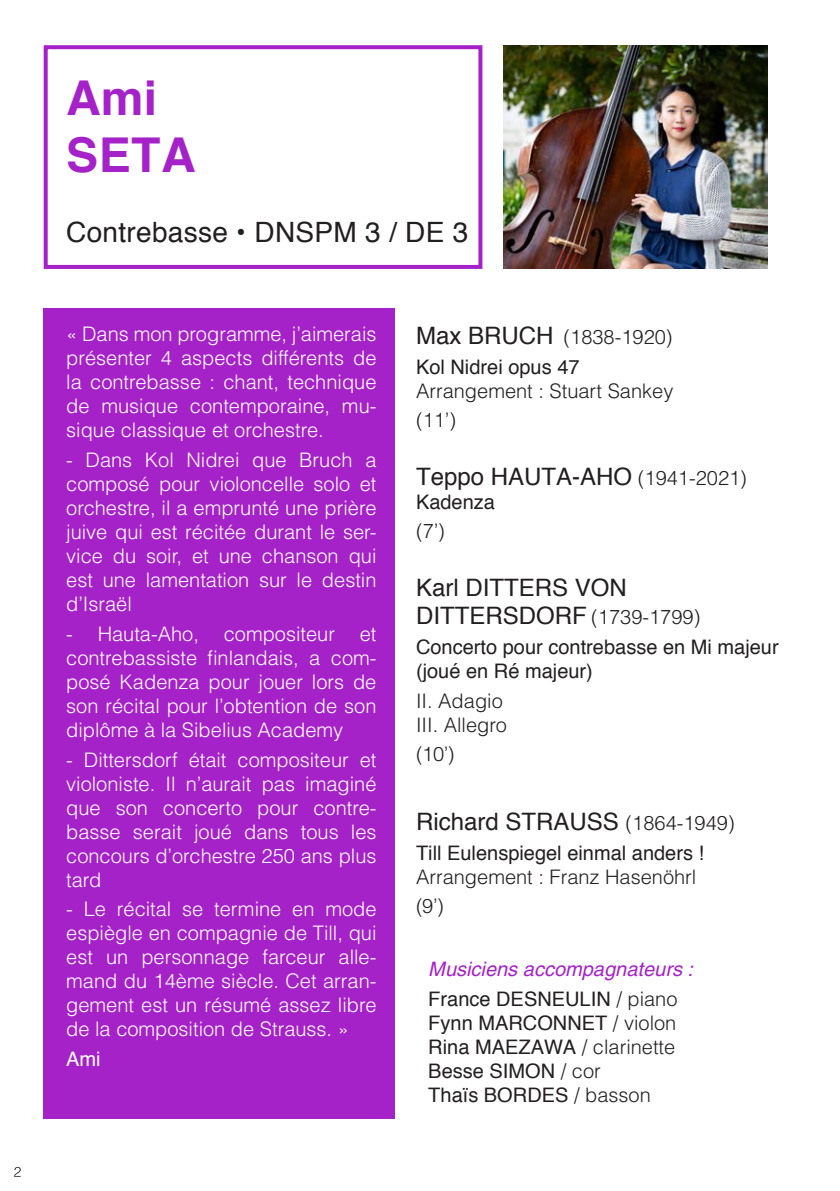
<style>
.page{position:relative;width:840px;height:1191px;background:#fff}
.page>*{position:absolute;margin:0;border:0;box-sizing:border-box;transform-origin:0 0}
.t1{font:700 48px "Helvetica";letter-spacing:.01em;color:#a522c9}
.t2{font:28px "Helvetica";letter-spacing:.01em;color:#231f20}
.t3{font:24px/28.8px "Helvetica";color:#231f20}
.t4{font:300 20px/24px "Helvetica";color:#fff;text-align:justify}
.t5{font:20px/24px "Helvetica";color:#231f20}
.t6{font:300 20px "Helvetica";color:#231f20}
.t7{font:italic 20px "Helvetica";color:#a522c9}
.t8{font:20px "Helvetica";color:#fff}
.s1{font-weight:400;font-size:24px}
.s2{font-weight:300;font-size:20px}
.s3{font-weight:300}
</style>
<div class="page">
<div style="left:44px;top:308px;width:351px;height:811px;background:#a522c9"></div>
<img style="left:503px;top:45px;width:264px;height:224px">
<svg style="left:14px;top:1167px;width:7px;height:9px"></svg>
<div style="left:44px;top:45px;width:438px;height:224px;border:4px solid #a522c9"></div>
<p class="t1" style="left:66px;top:67px;width:92px">Ami</p>
<p class="t1" style="left:66px;top:125px;width:131px">SETA</p>
<p class="t2" style="left:66px;top:214px;width:403px">Contrebasse • DNSPM 3 / DE 3</p>
<p class="t4" style="left:66px;top:322px;width:311px">« Dans mon programme, j’aimerais présenter 4 aspects différents de la contrebasse : chant, technique de musique contemporaine, mu&shy;sique classique et orchestre.</p>
<p class="t4" style="left:66px;top:447px;width:311px">- Dans Kol Nidrei que Bruch a composé pour violoncelle solo et orchestre, il a emprunté une prière juive qui est récitée durant le ser&shy;vice du soir, et une chanson qui est une lamentation sur le destin d’Israël</p>
<p class="t4" style="left:66px;top:621px;width:311px">- Hauta-Aho, compositeur et contrebassiste finlandais, a com&shy;posé Kadenza pour jouer lors de son récital pour l’obtention de son diplôme à la Sibelius Academy</p>
<p class="t4" style="left:66px;top:747px;width:311px">- Dittersdorf était compositeur et violoniste. Il n’aurait pas imaginé que son concerto pour contre&shy;basse serait joué dans tous les concours d’orchestre 250 ans plus tard</p>
<p class="t4" style="left:66px;top:896px;width:311px">- Le récital se termine en mode espiègle en compagnie de Till, qui est un personnage farceur alle&shy;mand du 14ème siècle. Cet arran&shy;gement est un résumé assez libre de la composition de Strauss. »</p>
<p class="t8" style="left:66px;top:1046px;width:36px">Ami</p>
<p class="t6" style="left:416px;top:324px;width:258px"><span class="s1">Max BRUCH</span> (1838-1920)</p>
<p class="t5" style="left:416px;top:354px;width:165px">Kol Nidrei opus 47</p>
<p class="t6" style="left:416px;top:378px;width:259px">Arrangement : Stuart Sankey</p>
<p class="t6" style="left:416px;top:408px;width:41px">(11’)</p>
<p class="t3" style="left:416px;top:462px;width:332px">Teppo HAUTA-AHO <span class="s2">(1941-2021)</span></p>
<p class="t5" style="left:416px;top:489px;width:80px">Kadenza</p>
<p class="t6" style="left:416px;top:518px;width:30px">(7’)</p>
<p class="t3" style="left:416px;top:572px;width:286px">Karl DITTERS VON<br>DITTERSDORF <span class="s2">(1739-1799)</span></p>
<p class="t5" style="left:416px;top:634px;width:364px">Concerto pour contrebasse en Mi majeur (joué en Ré majeur)</p>
<p class="t6" style="left:416px;top:688px;width:88px">II. Adagio</p>
<p class="t6" style="left:416px;top:712px;width:92px">III. Allegro</p>
<p class="t6" style="left:416px;top:742px;width:40px">(10’)</p>
<p class="t3" style="left:416px;top:807px;width:320px">Richard STRAUSS <span class="s2">(1864-1949)</span></p>
<p class="t5" style="left:416px;top:840px;width:289px">Till Eulenspiegel einmal anders !</p>
<p class="t6" style="left:416px;top:864px;width:282px">Arrangement : Franz Hasenöhrl</p>
<p class="t6" style="left:416px;top:893px;width:29px">(9’)</p>
<p class="t7" style="left:428px;top:957px;width:266px">Musiciens accompagnateurs :</p>
<p class="t5" style="left:428px;top:986px;width:250px">France DESNEULIN <span class="s3">/ piano</span></p>
<p class="t5" style="left:428px;top:1010px;width:249px">Fynn MARCONNET <span class="s3">/ violon</span></p>
<p class="t5" style="left:428px;top:1034px;width:248px">Rina MAEZAWA <span class="s3">/ clarinette</span></p>
<p class="t5" style="left:428px;top:1058px;width:174px">Besse SIMON <span class="s3">/ cor</span></p>
<p class="t5" style="left:428px;top:1082px;width:224px">Thaïs BORDES <span class="s3">/ basson</span></p>
</div>
